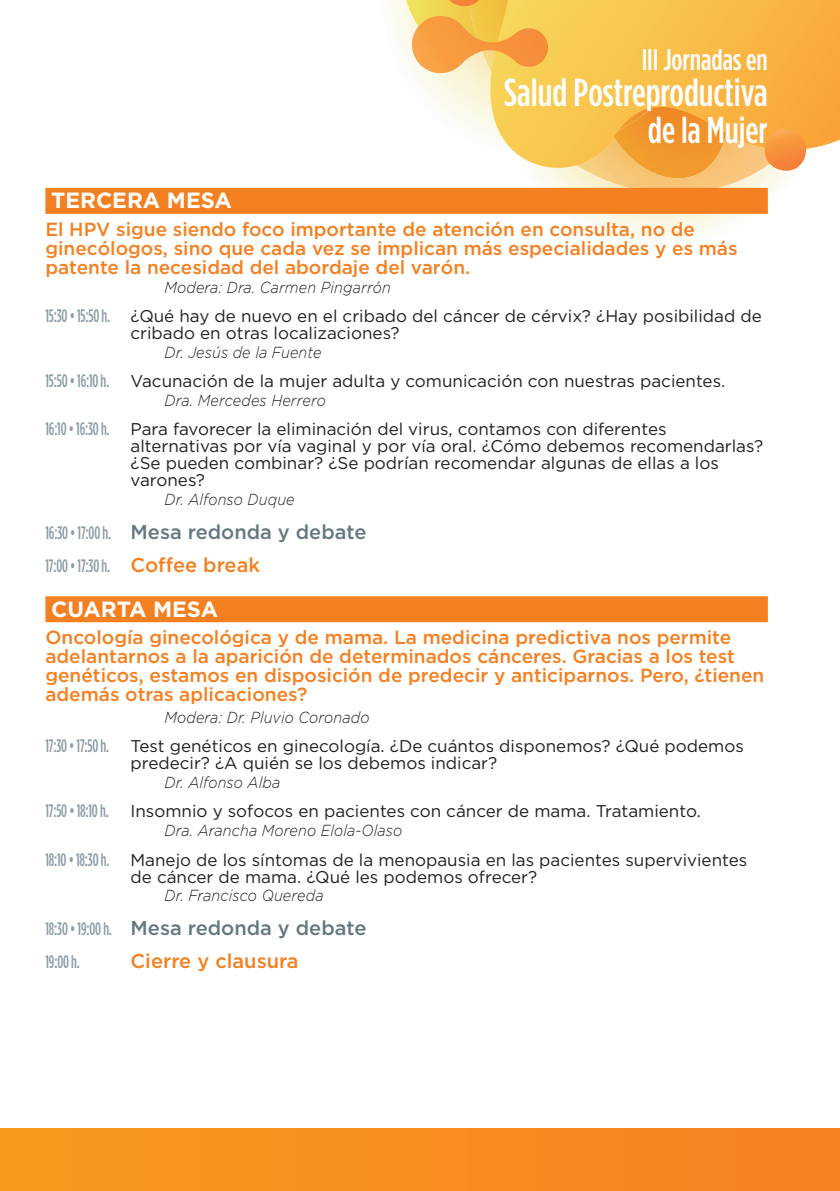
<style>
.page{position:relative;width:840px;height:1191px;background:#fff}
.page>*{position:absolute;margin:0;border:0;box-sizing:border-box;transform-origin:0 0}
.t1{font:500 39px "Gotham Condensed";color:#fff}
.t2{font:500 37.2px "Gotham Condensed";color:#fff}
.t3{font:500 29.6px "Gotham Condensed";color:#fff}
._0-MESA_PRINCIPAL{font:700 22px "Gotham";color:#fff}
.Debate{font:500 20px "Gotham";color:#647882}
._2-Ponencia{font:500 20px "Gotham";color:#647882}
.Café--comida{font:500 20px "Gotham";color:#f58021}
._1-SESION{font:500 19px/19px "Gotham";color:#f58021}
.Café--comida-2{font:500 18px "Gotham Condensed";letter-spacing:-.01em;color:#8a9ca6;scale:.85 1}
._2-Ponencia-2{font:17px/17px "Gotham";color:#231f20}
._4-Doctor{font:italic 300 16px "Gotham";letter-spacing:.01em;color:#231f20;scale:.9 1}
.s1{font-family:"Gotham Condensed";font-weight:500;font-size:18px;color:#8a9ca6}
.s2{font-family:"Gotham Condensed";font-size:18px;color:#8a9ca6}
.s3{font-family:"Gotham";font-size:20px;color:#f58021}
</style>
<div class="page">
<img style="left:516px;top:176px;width:252px;height:63px">
<img style="left:556px;top:176px;width:229px;height:22px">
<img style="left:611px;top:176px;width:126px;height:7px">
<img style="left:406px;top:0;width:62px;height:56px">
<img style="left:480px;top:75px;width:6px;height:21px">
<img style="left:468px;top:0;width:18px;height:16px">
<svg style="left:486px;top:0;width:353px;height:176px;background:#f7bd52"></svg>
<svg style="left:408px;top:16px;width:142px;height:59px;background:#f6b85c"></svg>
<svg style="left:762px;top:129px;width:46px;height:45px;background:#f7a85e"></svg>
<svg style="left:448px;top:0;width:30px;height:8px"></svg>
<div style="left:45px;top:188px;width:722px;height:26px;background:#f58021"></div>
<div style="left:45px;top:596px;width:722px;height:26px;background:#f58021"></div>
<div style="left:0;top:1128px;width:839px;height:63px;background:#f68e1e"></div>
<p class="t3" style="left:641px;top:44px;width:127px">III Jornadas en</p>
<p class="t1" style="left:504px;top:71px;width:265px">Salud Postreproductiva</p>
<p class="t2" style="left:647px;top:109px;width:121px">de la Mujer</p>
<p class="_0-MESA_PRINCIPAL" style="left:51px;top:188px;width:182px">TERCERA MESA</p>
<p class="_1-SESION" style="left:45px;top:219px;width:693px">El HPV sigue siendo foco importante de atención en consulta, no de ginecólogos, sino que cada vez se implican más especialidades y es más patente la necesidad del abordaje del varón.</p>
<p class="_4-Doctor" style="left:164px;top:278px;width:253px">Modera: Dra. Carmen Pingarrón</p>
<p class="_2-Ponencia-2" style="left:130px;top:307px;width:632px;text-indent:-85px"><span class="s1">15:30 • 15:50 h.</span> ¿Qué hay de nuevo en el cribado del cáncer de cérvix? ¿Hay posibilidad de cribado en otras localizaciones?</p>
<p class="_4-Doctor" style="left:164px;top:343px;width:176px">Dr. Jesús de la Fuente</p>
<p class="_2-Ponencia-2" style="left:45px;top:372px;width:681px"><span class="s1">15:50 • 16:10 h.</span> Vacunación de la mujer adulta y comunicación con nuestras pacientes.</p>
<p class="_4-Doctor" style="left:164px;top:391px;width:181px">Dra. Mercedes Herrero</p>
<p class="_2-Ponencia-2" style="left:130px;top:420px;width:633px;text-indent:-85px"><span class="s1">16:10 • 16:30 h.</span> Para favorecer la eliminación del virus, contamos con diferentes alternativas por vía vaginal y por vía oral. ¿Cómo debemos recomendarlas? ¿Se pueden combinar? ¿Se podrían recomendar algunas de ellas a los varones?</p>
<p class="_4-Doctor" style="left:164px;top:491px;width:146px">Dr. Alfonso Duque</p>
<p class="Debate" style="left:45px;top:520px;width:322px"><span class="s2">16:30 • 17:00 h.</span> Mesa redonda y debate</p>
<p class="Café--comida-2" style="left:45px;top:555px;width:254px">17:00 • 17:30 h. <span class="s3">Coffee break</span></p>
<p class="_0-MESA_PRINCIPAL" style="left:51px;top:596px;width:168px">CUARTA MESA</p>
<p class="_1-SESION" style="left:45px;top:627px;width:720px">Oncología ginecológica y de mama. La medicina predictiva nos permite adelantarnos a la aparición de determinados cánceres. Gracias a los test genéticos, estamos en disposición de predecir y anticiparnos. Pero, ¿tienen además otras aplicaciones?</p>
<p class="_4-Doctor" style="left:164px;top:708px;width:229px">Modera: Dr. Pluvio Coronado</p>
<p class="_2-Ponencia-2" style="left:130px;top:737px;width:614px;text-indent:-85px"><span class="s1">17:30 • 17:50 h.</span> Test genéticos en ginecología. ¿De cuántos disponemos? ¿Qué podemos predecir? ¿A quién se los debemos indicar?</p>
<p class="_4-Doctor" style="left:164px;top:773px;width:130px">Dr. Alfonso Alba</p>
<p class="_2-Ponencia-2" style="left:45px;top:802px;width:656px"><span class="s1">17:50 • 18:10 h.</span> Insomnio y sofocos en pacientes con cáncer de mama. Tratamiento.</p>
<p class="_4-Doctor" style="left:164px;top:821px;width:265px">Dra. Arancha Moreno Elola-Olaso</p>
<p class="_2-Ponencia-2" style="left:130px;top:850px;width:618px;text-indent:-85px"><span class="s1">18:10 • 18:30 h.</span> Manejo de los síntomas de la menopausia en las pacientes supervivientes de cáncer de mama. ¿Qué les podemos ofrecer?</p>
<p class="_4-Doctor" style="left:164px;top:887px;width:178px">Dr. Francisco Quereda</p>
<p class="_2-Ponencia" style="left:45px;top:916px;width:322px"><span class="s2">18:30 • 19:00 h.</span> Mesa redonda y debate</p>
<p class="Café--comida-2" style="left:45px;top:951px;width:42px">19:00 h.</p>
<p class="Café--comida" style="left:130px;top:949px;width:169px">Cierre y clausura</p>
</div>
